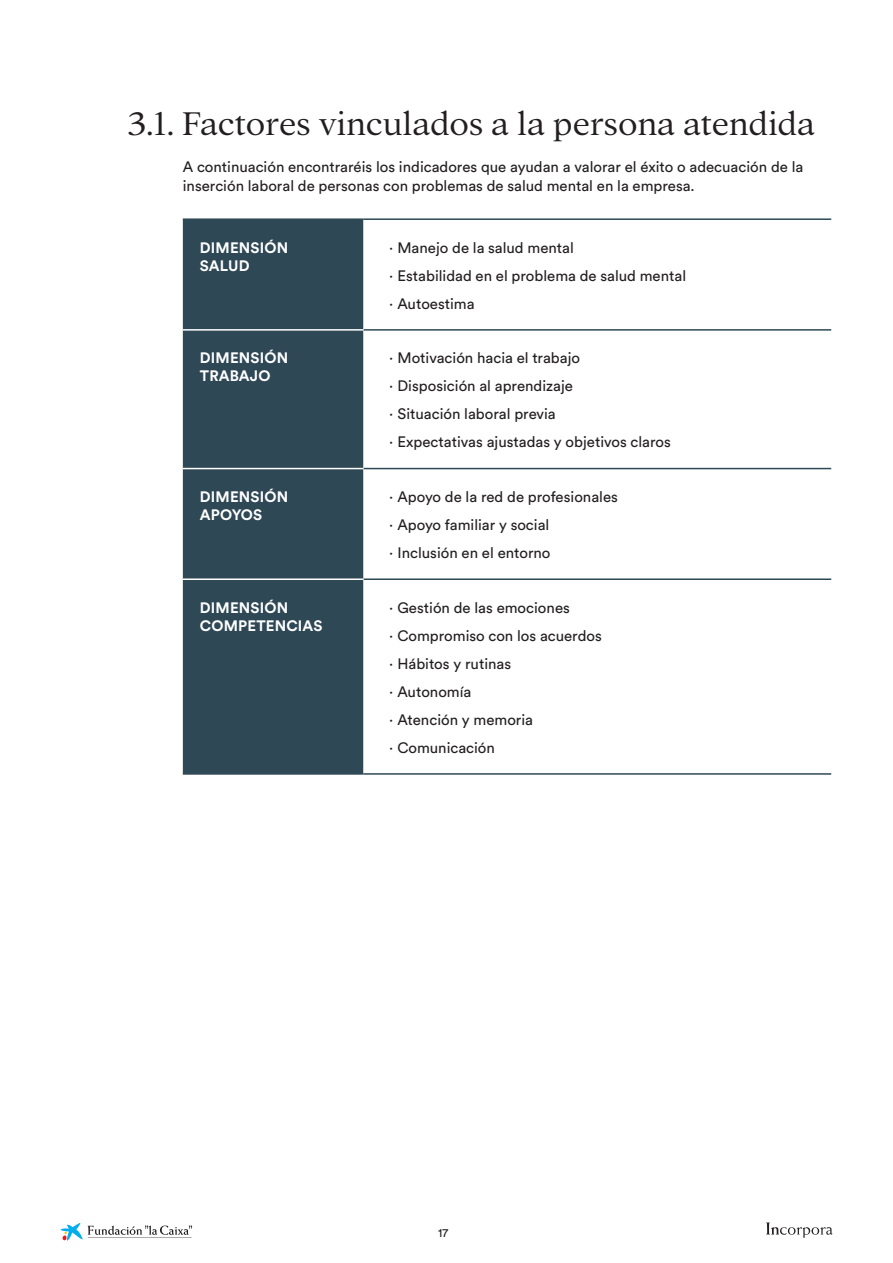
<style>
.page{position:relative;width:893px;height:1263px;background:#fff}
.page>*{position:absolute;margin:0;border:0;box-sizing:border-box;transform-origin:0 0}
._1_2_TITULAR{font:300 36px "Addington CF";letter-spacing:-.005em;color:#231f20}
._1_2_Texto_corrido{font:15px/19.5px "Circular Std";color:#231f20}
.TITULAR_BLANCO{font:700 15px "Circular Std";letter-spacing:.01em;color:#fff}
.t1{font:12px "Circular Std";color:#231f20}
</style>
<div class="page">
<svg style="left:766px;top:1222px;width:67px;height:15px"></svg>
<svg style="left:61px;top:1223px;width:131px;height:18px"></svg>
<div style="left:183px;top:220px;width:180px;height:553px;background:#2f4856"></div>
<svg style="left:363px;top:220px;width:468px;height:553px"></svg>
<hr style="left:183px;top:218px;width:180px;height:2px;background:#2f4856">
<svg style="left:363px;top:218px;width:9px;height:2px"></svg>
<hr style="left:372px;top:218px;width:459px;height:2px;background:#2f4856">
<svg style="left:363px;top:578px;width:9px;height:2px"></svg>
<hr style="left:372px;top:578px;width:459px;height:2px;background:#2f4856">
<hr style="left:183px;top:773px;width:180px;height:2px;background:#2f4856">
<svg style="left:363px;top:773px;width:9px;height:2px"></svg>
<hr style="left:372px;top:773px;width:459px;height:2px;background:#2f4856">
<svg style="left:363px;top:329px;width:9px;height:2px"></svg>
<hr style="left:372px;top:329px;width:459px;height:2px;background:#2f4856">
<hr style="left:372px;top:468px;width:459px;height:1px;background:#2f4856">
<hr style="left:183px;top:329px;width:180px;height:2px;background:#fff">
<hr style="left:183px;top:468px;width:180px;height:1px;background:#fff">
<hr style="left:183px;top:578px;width:180px;height:2px;background:#fff">
<p class="_1_2_TITULAR" style="left:128px;top:103px;width:689px">3.1. Factores vinculados a la persona atendida</p>
<p class="_1_2_Texto_corrido" style="left:183px;top:156px;width:622px">A continuación encontraréis los indicadores que ayudan a valorar el éxito o adecuación de la inserción laboral de personas con problemas de salud mental en la empresa.</p>
<p class="TITULAR_BLANCO" style="left:200px;top:238px;width:90px">DIMENSIÓN</p>
<p class="TITULAR_BLANCO" style="left:200px;top:256px;width:51px">SALUD</p>
<p class="_1_2_Texto_corrido" style="left:389px;top:237px;width:186px">· Manejo de la salud mental</p>
<p class="_1_2_Texto_corrido" style="left:389px;top:265px;width:299px">· Estabilidad en el problema de salud mental</p>
<p class="_1_2_Texto_corrido" style="left:389px;top:293px;width:87px">· Autoestima</p>
<p class="TITULAR_BLANCO" style="left:200px;top:348px;width:90px">DIMENSIÓN</p>
<p class="TITULAR_BLANCO" style="left:200px;top:366px;width:72px">TRABAJO</p>
<p class="_1_2_Texto_corrido" style="left:389px;top:348px;width:193px">· Motivación hacia el trabajo</p>
<p class="_1_2_Texto_corrido" style="left:389px;top:376px;width:185px">· Disposición al aprendizaje</p>
<p class="_1_2_Texto_corrido" style="left:389px;top:404px;width:168px">· Situación laboral previa</p>
<p class="_1_2_Texto_corrido" style="left:389px;top:432px;width:283px">· Expectativas ajustadas y objetivos claros</p>
<p class="TITULAR_BLANCO" style="left:200px;top:487px;width:90px">DIMENSIÓN</p>
<p class="TITULAR_BLANCO" style="left:200px;top:505px;width:64px">APOYOS</p>
<p class="_1_2_Texto_corrido" style="left:389px;top:487px;width:230px">· Apoyo de la red de profesionales</p>
<p class="_1_2_Texto_corrido" style="left:389px;top:515px;width:162px">· Apoyo familiar y social</p>
<p class="_1_2_Texto_corrido" style="left:389px;top:543px;width:163px">· Inclusión en el entorno</p>
<p class="TITULAR_BLANCO" style="left:200px;top:598px;width:90px">DIMENSIÓN</p>
<p class="TITULAR_BLANCO" style="left:200px;top:616px;width:124px">COMPETENCIAS</p>
<p class="_1_2_Texto_corrido" style="left:389px;top:597px;width:182px">· Gestión de las emociones</p>
<p class="_1_2_Texto_corrido" style="left:389px;top:625px;width:214px">· Compromiso con los acuerdos</p>
<p class="_1_2_Texto_corrido" style="left:389px;top:653px;width:124px">· Hábitos y rutinas</p>
<p class="_1_2_Texto_corrido" style="left:389px;top:681px;width:84px">· Autonomía</p>
<p class="_1_2_Texto_corrido" style="left:389px;top:709px;width:146px">· Atención y memoria</p>
<p class="_1_2_Texto_corrido" style="left:389px;top:737px;width:107px">· Comunicación</p>
<p class="t1" style="left:438px;top:1225px;width:12px">17</p>
</div>
